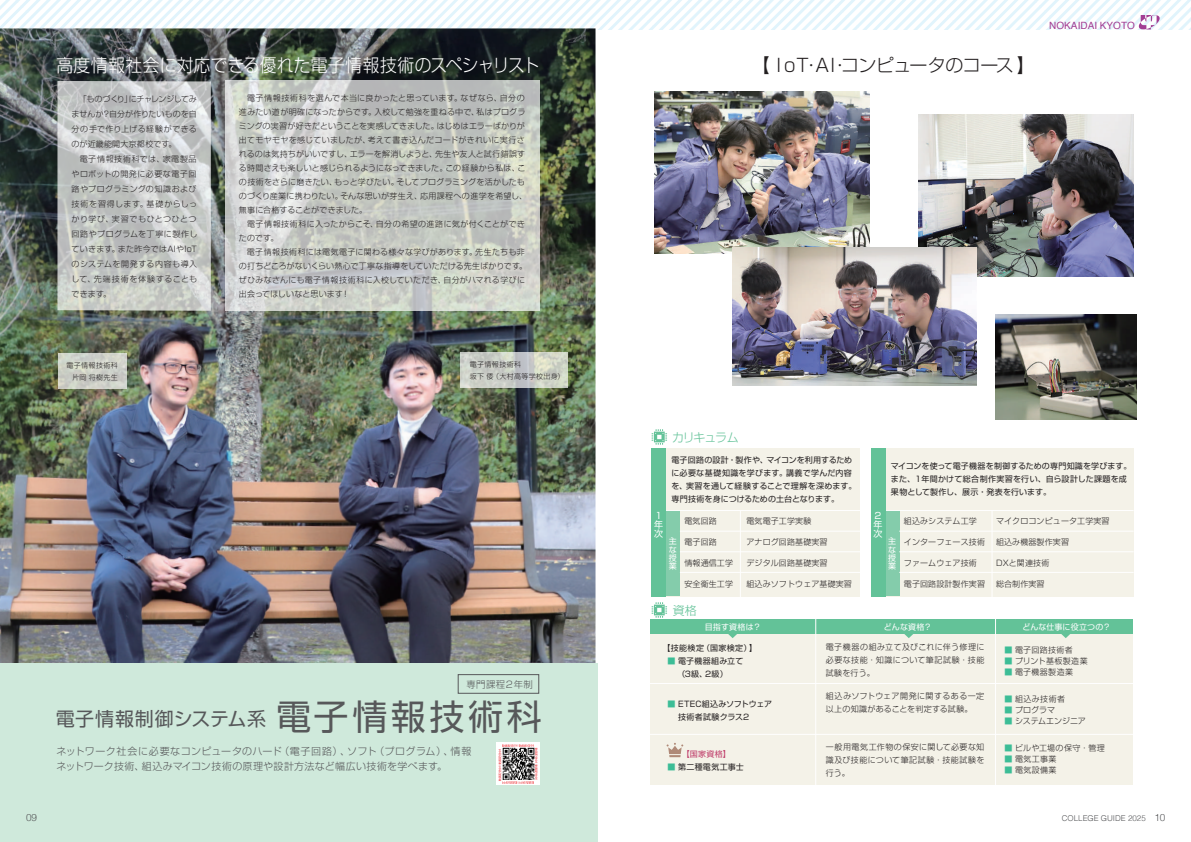
<style>
.page{position:relative;width:1191px;height:842px;background:#fff}
.page>*{position:absolute;margin:0;border:0;box-sizing:border-box;transform-origin:0 0}
.t1{font:19px "Shin Go Pro";letter-spacing:.03em;color:#57585a}
.t2{font:300 18px "Shin Go Pro";letter-spacing:.015em;color:#fff;scale:.93 1}
.t3{font:300 18px "Shin Go Pro";letter-spacing:-.03em;color:#231f20}
.t4{font:300 12px "Shin Go Pro";letter-spacing:-.09em;color:#63c298}
.t5{font:300 10px/15px "Shin Go Pro";letter-spacing:.03em;color:#57585a}
.t6{font:10px "Helvetica";color:#a23d93}
.t7{font:300 10px "Helvetica";color:#57585a}
.t8{font:300 9.4px "Shin Go Pro";letter-spacing:.045em;color:#57585a}
.t9{font:9px/8.9px "Shin Go Pro";color:#fff}
.t10{font:300 8px/14px "Shin Go Pro";letter-spacing:.025em;color:#231f20;text-align:justify}
.t11{font:8px/13px "Shin Go Pro";letter-spacing:.025em;color:#231f20}
.t12{font:300 8px/15px "Shin Go Pro";letter-spacing:.045em;color:#231f20}
.t13{font:8px/8px "Shin Go Pro";letter-spacing:.01em;color:#fff;text-align:justify}
.t14{font:300 8px "Helvetica";color:#57585a}
.t15{font:8px "Shin Go Pro";letter-spacing:.045em;color:#231f20}
.t16{font:300 8px "Shin Go Pro";letter-spacing:-.01em;color:#231f20}
.t17{font:300 8px "Shin Go Pro";letter-spacing:.05em;color:#231f20}
.t18{font:8px "Shin Go Pro";color:#bf3c69}
.t19{font:300 7px/12px "Shin Go Pro";letter-spacing:.06em;color:#231f20;text-align:right}
.s1{font-size:35px}
.s2{color:#3cbd96}
.s3{font-size:10px}
</style>
<div class="page">
<svg style="left:0;top:0;width:1191px;height:29px"></svg>
<img style="left:0;top:28px;width:595px;height:635px">
<div style="left:0;top:663px;width:597px;height:179px;background:#cfe9db"></div>
<img style="left:654px;top:92px;width:215px;height:161px">
<img style="left:918px;top:115px;width:215px;height:161px">
<img style="left:995px;top:314px;width:141px;height:106px">
<img style="left:733px;top:248px;width:243px;height:137px">
<svg style="left:225px;top:81px;width:314px;height:230px;background:#c9ccc7"></svg>
<div style="left:458px;top:674px;width:81px;height:19px;border:1px solid #57585a"></div>
<div style="left:651px;top:448px;width:209px;height:148px;background:#f4f2e8"></div>
<div style="left:871px;top:448px;width:262px;height:148px;background:#f4f2e8"></div>
<div style="left:650px;top:621px;width:483px;height:164px;background:#f4f2e8"></div>
<div style="left:650px;top:620px;width:483px;height:14px;background:#63c298"></div>
<hr style="left:815px;top:613px;width:1px;height:177px;background:#fff">
<hr style="left:995px;top:613px;width:1px;height:177px;background:#fff">
<hr style="left:643px;top:683px;width:509px;height:1px;background:#fff">
<hr style="left:643px;top:734px;width:509px;height:1px;background:#fff">
<svg style="left:728px;top:634px;width:9px;height:4px"></svg>
<svg style="left:904px;top:634px;width:9px;height:4px"></svg>
<div style="left:665px;top:510px;width:15px;height:86px;background:#84ccab"></div>
<hr style="left:651px;top:510px;width:209px;height:1px;background:#fff">
<hr style="left:680px;top:531px;width:180px;height:1px;background:#fff">
<hr style="left:680px;top:551px;width:180px;height:1px;background:#fff">
<hr style="left:680px;top:572px;width:180px;height:1px;background:#fff">
<hr style="left:740px;top:510px;width:1px;height:92px;background:#fff">
<div style="left:651px;top:448px;width:14px;height:148px;background:#63c298"></div>
<div style="left:885px;top:510px;width:14px;height:86px;background:#84ccab"></div>
<hr style="left:871px;top:510px;width:262px;height:1px;background:#fff">
<hr style="left:899px;top:531px;width:234px;height:1px;background:#fff">
<hr style="left:899px;top:551px;width:234px;height:1px;background:#fff">
<hr style="left:899px;top:572px;width:234px;height:1px;background:#fff">
<hr style="left:991px;top:510px;width:1px;height:92px;background:#fff">
<div style="left:871px;top:448px;width:14px;height:148px;background:#63c298"></div>
<svg style="left:1061px;top:634px;width:9px;height:4px"></svg>
<svg style="left:496px;top:742px;width:43px;height:43px"></svg>
<svg style="left:498px;top:744px;width:39px;height:40px;background:#9f9090"></svg>
<svg style="left:666px;top:743px;width:17px;height:14px"></svg>
<svg style="left:651px;top:602px;width:16px;height:16px"></svg>
<svg style="left:651px;top:429px;width:16px;height:16px"></svg>
<svg style="left:57px;top:81px;width:154px;height:230px;background:#c7c9c8"></svg>
<svg style="left:58px;top:353px;width:68px;height:36px;background:#ced1c8"></svg>
<svg style="left:460px;top:352px;width:108px;height:36px;background:#cbcfc7"></svg>
<svg style="left:1138px;top:15px;width:21px;height:14px"></svg>
<h2 class="t2" style="left:56px;top:50px;width:521px">高度情報社会に対応できる優れた電子情報技術のスペシャリスト</h2>
<p class="t10" style="left:239px;top:90px;width:290px;text-align:left">　電子情報技術科を選んで本当に良かったと思っています。なぜなら、自分の進みたい道が明確になったからです。入校して勉強を重ねる中で、私はプログラミングの実習が好きだということを実感してきました。はじめはエラーばかりが出てモヤモヤを感じていましたが、考えて書き込んだコードがきれいに実行されるのは気持ちがいいですし、エラーを解消しようと、先生や友人と試行錯誤する時間さえも楽しいと感じられるようになってきました。この経験から私は、この技術をさらに磨きたい、もっと学びたい。そしてプログラミングを活かしたものづくり産業に携わりたい。そんな思いが芽生え、応用課程への進学を希望し、無事に合格することができました。<br>　電子情報技術科に入ったからこそ、自分の希望の進路に気が付くことができたのです。<br>　電子情報技術科には電気電子に関わる様々な学びがあります。先生たちも非の打ちどころがないくらい熱心で丁寧な指導をしていただける先生ばかりです。ぜひみなさんにも電子情報技術科に入校していただき、自分がハマれる学びに出会ってほしいなと思います！</p>
<p class="t12" style="left:71px;top:91px;width:127px;text-indent:7px">「ものづくり」にチャレンジしてみませんか？自分が作りたいものを自分の手で作り上げる経験ができるのが近畿能開大京都校です。<br>　電子情報技術科では、家電製品やロボットの開発に必要な電子回路やプログラミングの知識および技術を習得します。基礎からしっかり学び、実習でもひとつひとつ回路やプログラムを丁寧に製作していきます。また昨今ではAIやIoTのシステムを開発する内容も導入して、先端技術を体験することもできます。</p>
<p class="t19" style="left:67px;top:358px;width:53px">電子情報技術科片岡 将樹先生</p>
<p class="t19" style="left:470px;top:357px;width:96px;text-align:left">電子情報技術科　<br>坂下 倭（大村高等学校出身）</p>
<p class="t8" style="left:466px;top:676px;width:68px">専門課程2年制</p>
<h1 class="t1" style="left:56px;top:703px;width:487px">電子情報制御システム系<span class="s1">電子情報技術科</span></h1>
<p class="t5" style="left:56px;top:742px;width:416px">ネットワーク社会に必要なコンピュータのハード（電子回路）、ソフト（プログラム）、情報ネットワーク技術、組込みマイコン技術の原理や設計方法など幅広い技術を学べます。</p>
<h2 class="t3" style="left:752px;top:51px;width:284px">【 I oT･AI･コンピュータのコース】</h2>
<p class="t6" style="left:1049px;top:18px;width:87px">NOKAIDAI KYOTO</p>
<h3 class="t4" style="left:672px;top:428px;width:68px">カリキュラム</h3>
<p class="t11" style="left:671px;top:452px;width:186px">電子回路の設計・製作や、マイコンを利用するために必要な基礎知識を学びます。講義で学んだ内容を、実習を通して経験することで理解を深めます。専門技術を身につけるための土台となります。</p>
<p class="t11" style="left:891px;top:459px;width:242px">マイコンを使って電子機器を制御するための専門知識を学びます。また、1年間かけて総合制作実習を行い、自ら設計した課題を成果物として製作し、展示・発表を行います。</p>
<p class="t9" style="left:873px;top:510px;width:10px">2年次</p>
<p class="t9" style="left:654px;top:510px;width:10px">１年次</p>
<p class="t10" style="left:904px;top:513px;width:74px">組込みシステム工学</p>
<p class="t10" style="left:904px;top:534px;width:83px">インターフェース技術</p>
<p class="t10" style="left:904px;top:555px;width:74px">ファームウェア技術</p>
<p class="t10" style="left:904px;top:576px;width:83px">電子回路設計製作実習</p>
<p class="t10" style="left:746px;top:513px;width:66px">電気電子工学実験</p>
<p class="t10" style="left:746px;top:534px;width:83px">アナログ回路基礎実習</p>
<p class="t10" style="left:746px;top:555px;width:83px">デジタル回路基礎実習</p>
<p class="t10" style="left:746px;top:576px;width:107px">組込みソフトウェア基礎実習</p>
<p class="t10" style="left:684px;top:513px;width:34px">電気回路</p>
<p class="t10" style="left:684px;top:534px;width:34px">電子回路</p>
<p class="t10" style="left:684px;top:555px;width:50px">情報通信工学</p>
<p class="t10" style="left:684px;top:576px;width:50px">安全衛生工学</p>
<p class="t13" style="left:669px;top:536px;width:9px">主な授業</p>
<p class="t13" style="left:888px;top:536px;width:9px">主な授業</p>
<h3 class="t4" style="left:673px;top:601px;width:26px">資格</h3>
<p class="t13" style="left:704px;top:621px;width:58px">目指す資格は？</p>
<p class="t13" style="left:884px;top:621px;width:50px">どんな資格？</p>
<p class="t15" style="left:662px;top:642px;width:96px">【技能検定（国家検定）】</p>
<p class="t11" style="left:677px;top:654px;width:67px;text-indent:-10px"><span class="s2">■</span> 電子機器組み立て（3級、2級）</p>
<p class="t11" style="left:667px;top:697px;width:106px"><span class="s2">■</span> ETEC組込みソフトウェア　 技術者試験クラス2</p>
<p class="t18" style="left:682px;top:747px;width:50px">【国家資格】</p>
<p class="t11" style="left:667px;top:759px;width:78px"><span class="s2">■</span> 第二種電気工事士</p>
<p class="t10" style="left:825px;top:639px;width:160px;line-height:13px">電子機器の組み立て及びこれに伴う修理に必要な技能・知識について筆記試験・技能試験を行う。</p>
<p class="t10" style="left:825px;top:689px;width:160px;line-height:13px">組込みソフトウェア開発に関するある一定以上の知識があることを判定する試験。</p>
<p class="t10" style="left:825px;top:739px;width:160px;line-height:13px">一般用電気工作物の保安に関して必要な知識及び技能について筆記試験・技能試験を行う。</p>
<p class="t10" style="left:996px;top:513px;width:115px">マイクロコンピュータ工学実習</p>
<p class="t10" style="left:996px;top:534px;width:74px">組込み機器製作実習</p>
<p class="t10" style="left:996px;top:555px;width:55px">DXと関連技術</p>
<p class="t10" style="left:996px;top:576px;width:50px">総合制作実習</p>
<p class="t13" style="left:1022px;top:622px;width:90px">どんな仕事に役立つの？</p>
<p class="t10" style="left:1004px;top:641px;width:70px"><span class="s2">■</span> 電子回路技術者</p>
<p class="t10" style="left:1004px;top:652px;width:85px"><span class="s2">■</span> プリント基板製造業</p>
<p class="t17" style="left:1004px;top:665px;width:70px"><span class="s2">■</span> 電子機器製造業</p>
<p class="t10" style="left:1004px;top:691px;width:62px"><span class="s2">■</span> 組込み技術者</p>
<p class="t10" style="left:1004px;top:702px;width:52px"><span class="s2">■</span> プログラマ</p>
<p class="t16" style="left:1004px;top:715px;width:83px"><span class="s2">■</span> システムエンジニア</p>
<p class="t12" style="left:1004px;top:740px;width:102px"><span class="s2">■</span> ビルや工場の保守・管理</p>
<p class="t10" style="left:1004px;top:751px;width:54px"><span class="s2">■</span> 電気工事業</p>
<p class="t10" style="left:1004px;top:762px;width:53px"><span class="s2">■</span> 電気設備業</p>
<p class="t7" style="left:26px;top:809px;width:13px">09</p>
<p class="t14" style="left:1061px;top:811px;width:105px">COLLEGE GUIDE 2025 <span class="s3">10</span></p>
</div>
